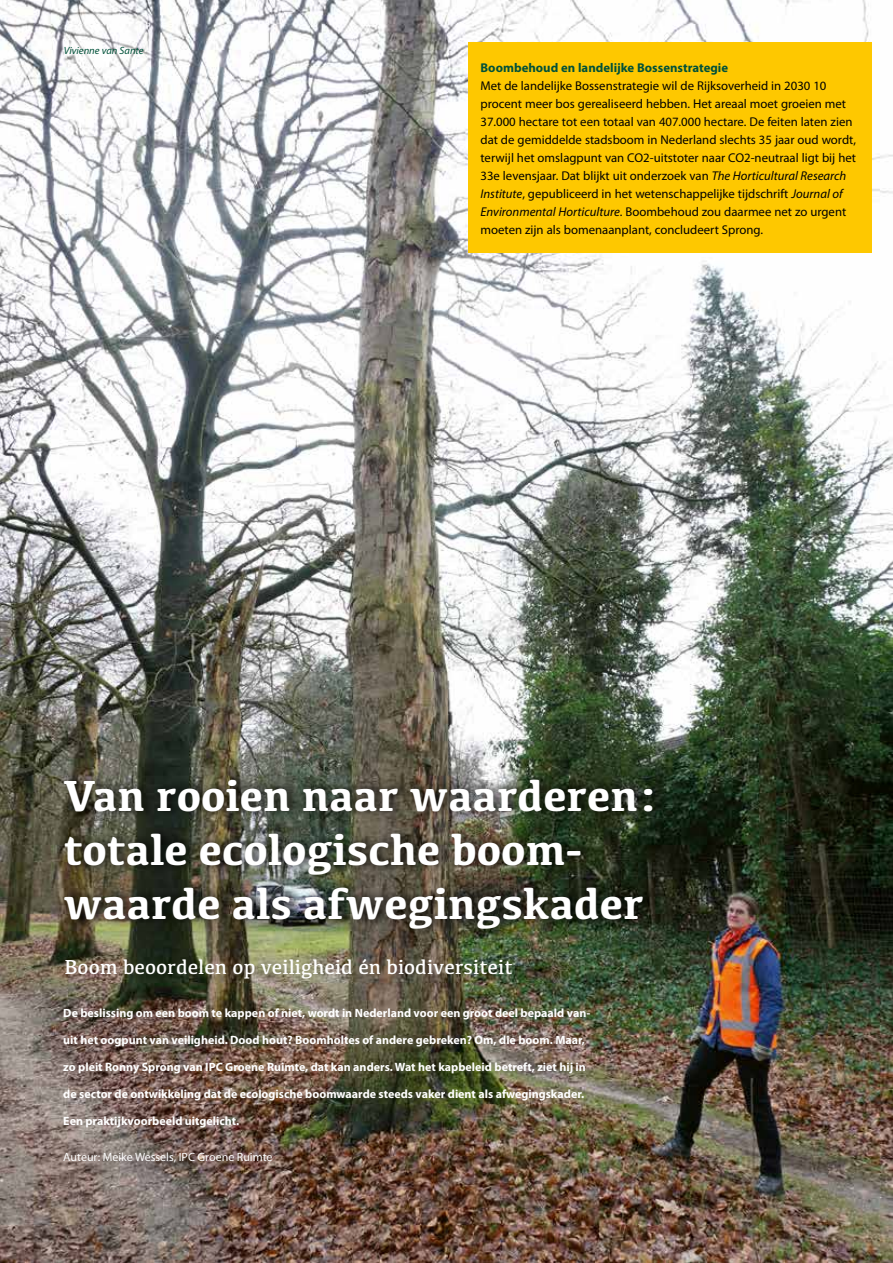
<style>
.page{position:relative;width:893px;height:1263px;background:#fff}
.page>*{position:absolute;margin:0;border:0;box-sizing:border-box;transform-origin:0 0}
.t1{font:700 45px/54px "Kefa";color:#fff}
.t2{font:21px "Kefa";color:#fff}
.t3{font:12.75px/18px "Myriad Pro";color:#000}
.t4{font:700 12.75px "Myriad Pro";color:#005139}
.t5{font:700 12px "Myriad Pro";color:#fff}
.t6{font:12px "Myriad Pro";color:#fff}
.t7{font:italic 10.5px "Myriad Pro";color:#005139}
.s1{font-style:italic}
</style>
<div class="page">
<img style="left:0;top:0;width:893px;height:1263px">
<div style="left:59px;top:770px;width:606px;height:167px;background:#000;opacity:.5"></div>
<div style="left:468px;top:43px;width:404px;height:210px;background:#fec800"></div>
<p class="t7" style="left:64px;top:44px;width:81px">Vivienne van Sante</p>
<p class="t4" style="left:480px;top:59px;width:249px">Boombehoud en landelijke Bossenstrategie</p>
<p class="t3" style="left:480px;top:77px;width:377px">Met de landelijke Bossenstrategie wil de Rijksoverheid in 2030 10 procent meer bos gerealiseerd hebben. Het areaal moet groeien met 37.000 hectare tot een totaal van 407.000 hectare. De feiten laten zien dat de gemiddelde stadsboom in Nederland slechts 35 jaar oud wordt, terwijl het omslagpunt van CO2-uitstoter naar CO2-neutraal ligt bij het 33e levensjaar. Dat blijkt uit onderzoek van <span class="s1">The Horticultural Research Institute</span>, gepubliceerd in het wetenschappelijke tijdschrift <span class="s1">Journal of Environmental Horticulture</span>. Boombehoud zou daarmee net zo urgent moeten zijn als bomenaanplant, concludeert Sprong.</p>
<h1 class="t1" style="left:64px;top:766px;width:596px">Van rooien naar waarderen: totale ecologische boom&shy;waarde als afwegingskader</h1>
<h2 class="t2" style="left:65px;top:953px;width:450px">Boom beoordelen op veiligheid én biodiversiteit</h2>
<p class="t5" style="left:63px;top:1005px;width:528px">De beslissing om een boom te kappen of niet, wordt in Nederland voor een groot deel bepaald van-</p>
<p class="t5" style="left:63px;top:1032px;width:523px">uit het oogpunt van veiligheid. Dood hout? Boomholtes of andere gebreken? Om, die boom. Maar,</p>
<p class="t5" style="left:63px;top:1059px;width:524px">zo pleit Ronny Sprong van IPC Groene Ruimte, dat kan anders. Wat het kapbeleid betreft, ziet hij in</p>
<p class="t5" style="left:63px;top:1086px;width:522px">de sector de ontwikkeling dat de ecologische boomwaarde steeds vaker dient als afwegingskader.</p>
<p class="t5" style="left:63px;top:1113px;width:178px">Een praktijkvoorbeeld uitgelicht.</p>
<p class="t6" style="left:63px;top:1150px;width:211px">Auteur: Meike Wessels, IPC Groene Ruimte</p>
</div>
